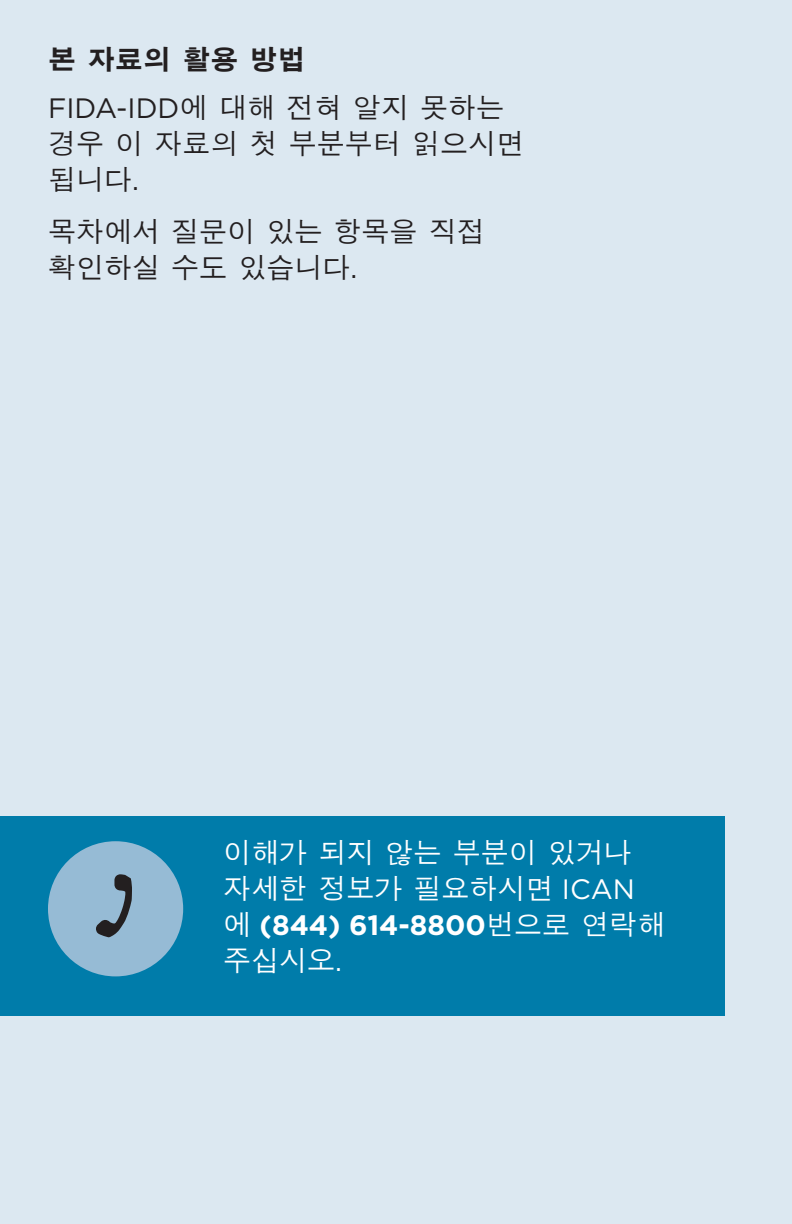
<style>
.page{position:relative;width:792px;height:1224px;background:#dce8f1}
.page>*{position:absolute;margin:0;border:0;box-sizing:border-box;transform-origin:0 0}
.t1{font:500 28px/36px "SM Gothic Std";color:#231f20}
.t2{font:500 28px/36px "SM Gothic Std";color:#fff}
.t3{font:700 28px "Gotham";color:#fff}
.s1{font-weight:700}
.s2{font-family:"Gotham";font-weight:400}
.s3{font-family:"SM Gothic Std";font-weight:500}
</style>
<div class="page">
<div style="left:0;top:816px;width:725px;height:199px;background:#007caa"></div>
<div style="left:48px;top:841px;width:135px;height:135px;background:#96bbd5;border-radius:50%"></div>
<svg style="left:96px;top:874px;width:36px;height:64px"></svg>
<p class="t1" style="left:48px;top:38px;width:458px;line-height:48px"><span class="s1">본 자료의 활용 방법<br></span><span class="s2">FIDA-IDD</span>에 대해 전혀 알지 못하는</p>
<p class="t1" style="left:48px;top:128px;width:477px">경우 이 자료의 첫 부분부터 읽으시면 됩니다<span class="s2">.</span></p>
<p class="t1" style="left:48px;top:216px;width:438px">목차에서 질문이 있는 항목을 직접 확인하실 수도 있습니다<span class="s2">.</span></p>
<p class="t2" style="left:223px;top:836px;width:413px">이해가 되지 않는 부분이 있거나 자세한 정보가 필요하시면 <span class="s2">ICAN</span></p>
<p class="t3" style="left:223px;top:906px;width:444px"><span class="s3">에</span> (844) 614-8800<span class="s3">번으로 연락해</span></p>
<p class="t2" style="left:223px;top:944px;width:120px">주십시오<span class="s2">.</span></p>
</div>
